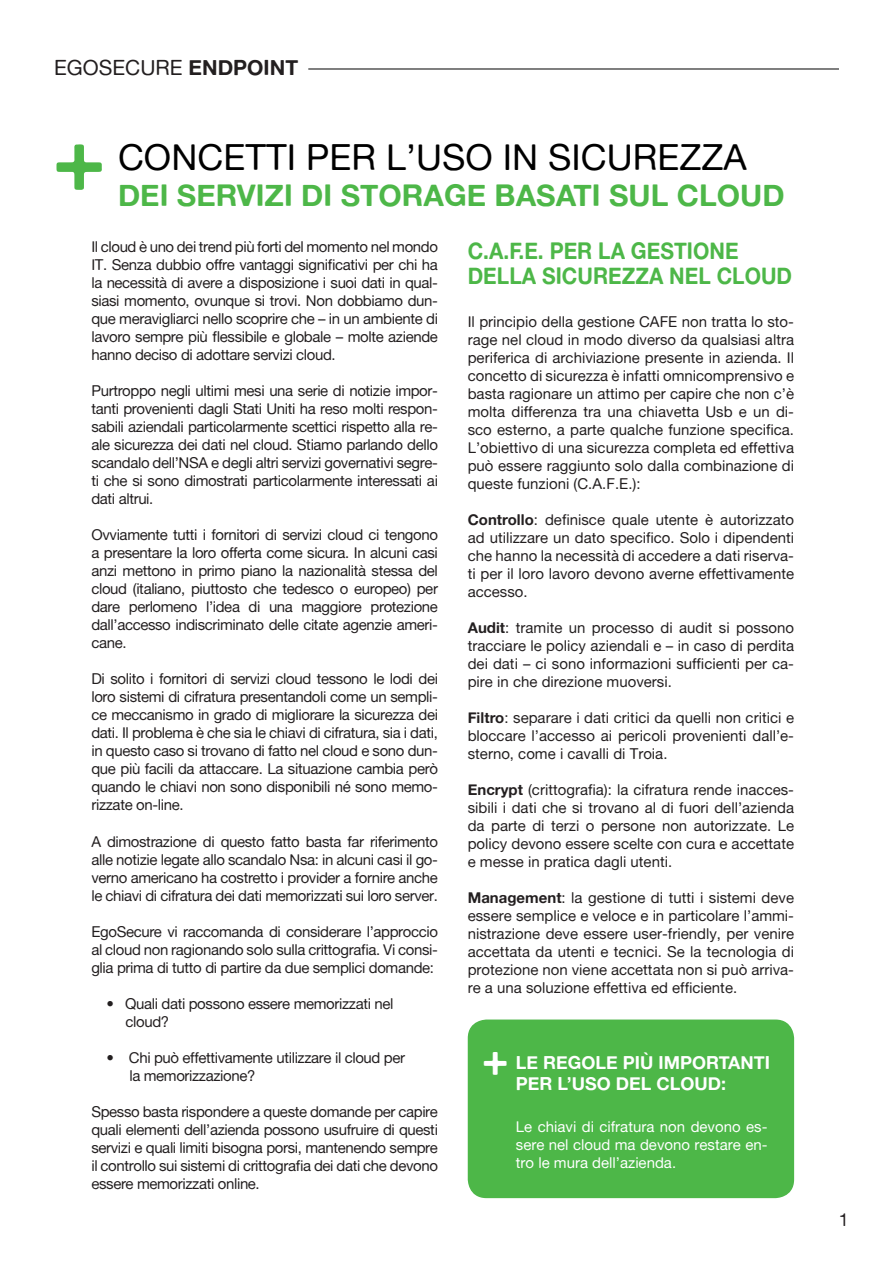
<style>
.page{position:relative;width:893px;height:1263px;background:#fff}
.page>*{position:absolute;margin:0;border:0;box-sizing:border-box;transform-origin:0 0}
.t1{font:90px "Alte Haas Grotesk Bold";color:#4db748}
.t2{font:45px "Alte Haas Grotesk Bold";color:#fff}
.t3{font:36px "Alte Haas Grotesk";color:#000}
.t4{font:30px "Alte Haas Grotesk Bold";color:#4db748}
.t5{font:23.1px/25.2px "Alte Haas Grotesk Bold";color:#4db748;scale:.91 1}
.t6{font:21px "Alte Haas Grotesk";color:#231f20}
.t7{font:18px/21px "Alte Haas Grotesk Bold";color:#fff}
.t8{font:18px "Alte Haas Grotesk";color:#231f20}
.Paragrafo{font:15px/18px "Alte Haas Grotesk";letter-spacing:-.025em;color:#231f20;text-align:justify}
.Paragrafo-2{font:15px/18px "Alte Haas Grotesk";color:#fff;text-align:justify}
.s1{font-family:"Alte Haas Grotesk Bold"}
</style>
<div class="page">
<hr style="left:308px;top:69px;width:531px;height:1px;background:#000">
<div style="left:468px;top:1020px;width:325px;height:177px;background:#4db748;border-radius:18px"></div>
<div style="left:468px;top:1019px;width:326px;height:179px;border:2px solid #4db748;border-radius:18px"></div>
<p class="t6" style="left:54px;top:55px;width:246px">EGOSECURE <span class="s1">ENDPOINT</span></p>
<p class="t1" style="left:52px;top:102px;width:55px">+</p>
<p class="t3" style="left:118px;top:136px;width:630px">CONCETTI PER L’USO IN SICUREZZA</p>
<p class="t4" style="left:118px;top:177px;width:668px">DEI SERVIZI DI STORAGE BASATI SUL CLOUD</p>
<p class="Paragrafo" style="left:91px;top:238px;width:348px">Il cloud è uno dei trend più forti del momento nel mondo IT. Senza dubbio offre vantaggi significativi per chi ha la necessità di avere a disposizione i suoi dati in qual&shy;siasi momento, ovunque si trovi. Non dobbiamo dun&shy;que meravigliarci nello scoprire che – in un ambiente di lavoro sempre più flessibile e globale – molte aziende hanno deciso di adottare servizi cloud.</p>
<p class="Paragrafo" style="left:91px;top:382px;width:348px">Purtroppo negli ultimi mesi una serie di notizie impor&shy;tanti provenienti dagli Stati Uniti ha reso molti respon&shy;sabili aziendali particolarmente scettici rispetto alla re&shy;ale sicurezza dei dati nel cloud. Stiamo parlando dello scandalo dell’NSA e degli altri servizi governativi segre&shy;ti che si sono dimostrati particolarmente interessati ai dati altrui.</p>
<p class="Paragrafo" style="left:91px;top:526px;width:348px">Ovviamente tutti i fornitori di servizi cloud ci tengono a presentare la loro offerta come sicura. In alcuni casi anzi mettono in primo piano la nazionalità stessa del cloud (italiano, piuttosto che tedesco o europeo) per dare perlomeno l’idea di una maggiore protezione dall’accesso indiscriminato delle citate agenzie ameri&shy;cane.</p>
<p class="Paragrafo" style="left:91px;top:670px;width:348px">Di solito i fornitori di servizi cloud tessono le lodi dei loro sistemi di cifratura presentandoli come un sempli&shy;ce meccanismo in grado di migliorare la sicurezza dei dati. Il problema è che sia le chiavi di cifratura, sia i dati, in questo caso si trovano di fatto nel cloud e sono dun&shy;que più facili da attaccare. La situazione cambia però quando le chiavi non sono disponibili né sono memo&shy;rizzate on-line.</p>
<p class="Paragrafo" style="left:91px;top:832px;width:348px">A dimostrazione di questo fatto basta far riferimento alle notizie legate allo scandalo Nsa: in alcuni casi il go&shy;verno americano ha costretto i provider a fornire anche le chiavi di cifratura dei dati memorizzati sui loro server.</p>
<p class="Paragrafo" style="left:91px;top:922px;width:348px">EgoSecure vi raccomanda di considerare l’approccio al cloud non ragionando solo sulla crittografia. Vi consi&shy;glia prima di tutto di partire da due semplici domande:</p>
<p class="Paragrafo" style="left:126px;top:994px;width:269px;text-indent:-19px">• Quali dati possono essere memorizzati nel cloud?</p>
<p class="Paragrafo" style="left:129px;top:1048px;width:277px;text-indent:-23px">• Chi può effettivamente utilizzare il cloud per la memorizzazione?</p>
<p class="Paragrafo" style="left:91px;top:1102px;width:348px">Spesso basta rispondere a queste domande per capire quali elementi dell’azienda possono usufruire di questi servizi e quali limiti bisogna porsi, mantenendo sempre il controllo sui sistemi di crittografia dei dati che devono essere memorizzati online.</p>
<p class="t5" style="left:468px;top:237px;width:358px">C.A.F.E. PER LA GESTIONE<br>DELLA SICUREZZA NEL CLOUD</p>
<p class="Paragrafo" style="left:468px;top:312px;width:328px">Il principio della gestione CAFE non tratta lo sto&shy;rage nel cloud in modo diverso da qualsiasi altra periferica di archiviazione presente in azienda. Il concetto di sicurezza è infatti omnicomprensivo e basta ragionare un attimo per capire che non c’è molta differenza tra una chiavetta Usb e un di&shy;sco esterno, a parte qualche funzione specifica.<br>L’obiettivo di una sicurezza completa ed effettiva può essere raggiunto solo dalla combinazione di queste funzioni (C.A.F.E.):</p>
<p class="Paragrafo" style="left:468px;top:510px;width:328px"><span class="s1">Controllo</span>: definisce quale utente è autorizzato ad utilizzare un dato specifico. Solo i dipendenti che hanno la necessità di accedere a dati riserva&shy;ti per il loro lavoro devono averne effettivamente accesso.</p>
<p class="Paragrafo" style="left:468px;top:618px;width:328px"><span class="s1">Audit</span>: tramite un processo di audit si possono tracciare le policy aziendali e – in caso di perdita dei dati – ci sono informazioni sufficienti per ca&shy;pire in che direzione muoversi.</p>
<p class="Paragrafo" style="left:468px;top:708px;width:328px"><span class="s1">Filtro</span>: separare i dati critici da quelli non critici e bloccare l’accesso ai pericoli provenienti dall’e&shy;sterno, come i cavalli di Troia.</p>
<p class="Paragrafo" style="left:468px;top:780px;width:328px"><span class="s1">Encrypt</span> (crittografia): la cifratura rende inacces&shy;sibili i dati che si trovano al di fuori dell’azienda da parte di terzi o persone non autorizzate. Le policy devono essere scelte con cura e accettate e messe in pratica dagli utenti.</p>
<p class="Paragrafo" style="left:468px;top:888px;width:328px"><span class="s1">Management</span>: la gestione di tutti i sistemi deve essere semplice e veloce e in particolare l’ammi&shy;nistrazione deve essere user-friendly, per venire accettata da utenti e tecnici. Se la tecnologia di protezione non viene accettata non si può arriva&shy;re a una soluzione effettiva ed efficiente.</p>
<p class="t2" style="left:482px;top:1031px;width:28px">+</p>
<p class="t7" style="left:516px;top:1052px;width:256px">LE REGOLE PIÙ IMPORTANTI<br>PER L’USO DEL CLOUD:</p>
<p class="Paragrafo-2" style="left:516px;top:1117px;width:253px">Le chiavi di cifratura non devono es&shy;sere nel cloud ma devono restare en&shy;tro le mura dell’azienda.</p>
<p class="t8" style="left:839px;top:1209px;width:12px">1</p>
</div>
